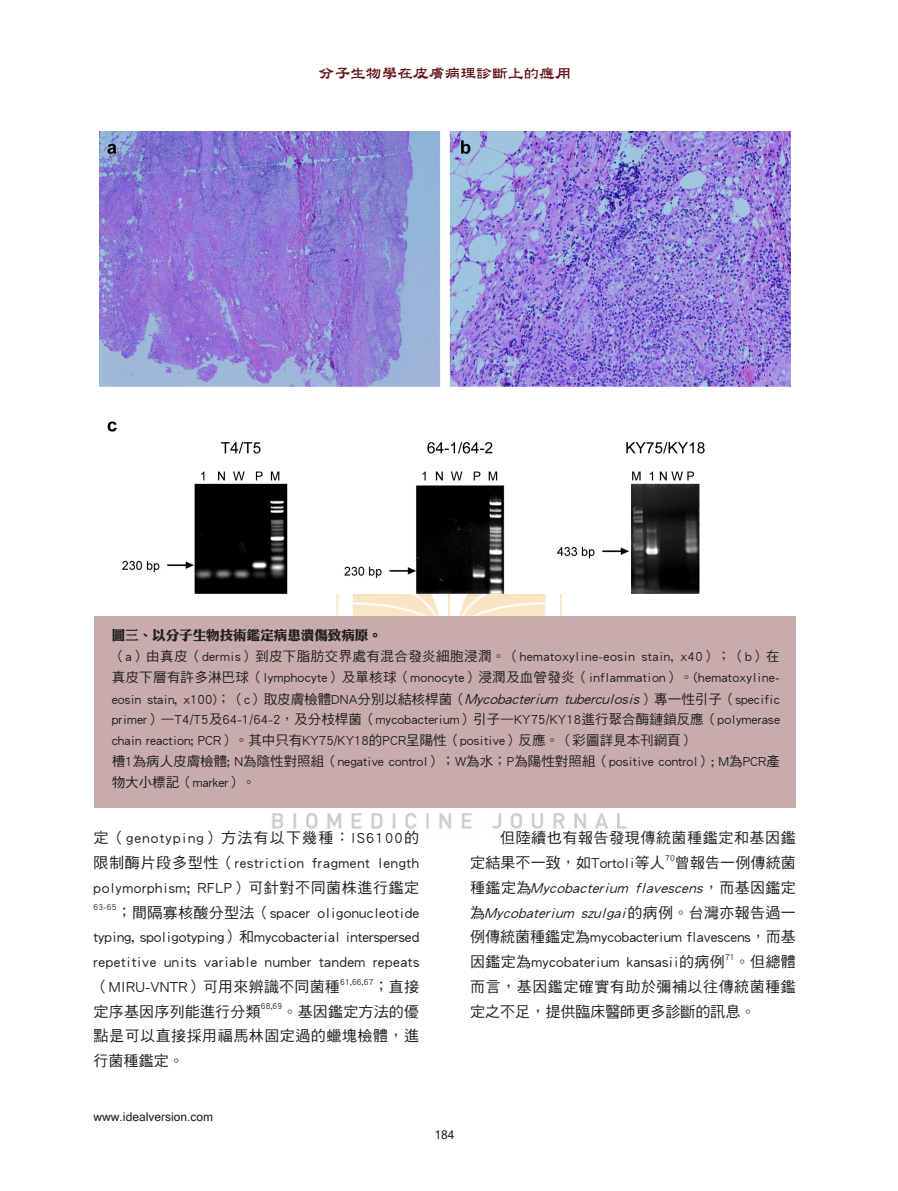
<style>
.page{position:relative;width:898px;height:1191px;background:#fff}
.page>*{position:absolute;margin:0;border:0;box-sizing:border-box;transform-origin:0 0}
.t1{font:15.75px "DF Li Shu Std W7";color:#610f13}
.t2{font:15px/24.8px "DF Hei Std W5";letter-spacing:.035em;color:#231f20;text-align:justify}
.t3{font:15px "DF Hei Std W5";letter-spacing:.015em;color:#231f20}
.t4{font:13.5px/21px "DF Hei Std W5";color:#231f20;text-align:justify}
.t5{font:13.5px "DF Li King Hei Std W8";color:#231f20}
.t6{font:12px "Microsoft Sans Serif";color:#231f20}
.t7{font:8.7px "DF Hei Std W5";letter-spacing:.015em;color:#231f20}
.s1{font-style:italic;font-size:15px}
.s2{font-style:italic}
</style>
<div class="page">
<img style="left:224px;top:593px;width:449px;height:236px">
<div style="left:95px;top:615px;width:700px;height:192px;background:#c8abac"></div>
<img style="left:99px;top:131px;width:690px;height:462px">
<p class="t1" style="left:318px;top:65px;width:253px">分子生物學在皮膚病理診斷上的應用</p>
<p class="t5" style="left:112px;top:628px;width:271px">圖三、以分子生物技術鑑定病患潰傷致病原。</p>
<p class="t4" style="left:112px;top:645px;width:669px;line-height:21.5px">（a）由真皮（dermis）到皮下脂肪交界處有混合發炎細胞浸潤。（hematoxyline-eosin stain, x40）；（b）在真皮下層有許多淋巴球（lymphocyte）及單核球（monocyte）浸潤及血管發炎（inflammation）。(hematoxyline&shy;eosin stain, x100)；（c）取皮膚檢體DNA分別以結核桿菌（<span class="s1">Mycobacterium tuberculosis</span>）專一性引子（specific</p>
<p class="t4" style="left:112px;top:708px;width:669px;text-align:left">primer）—T4/T5及64-1/64-2，及分枝桿菌（mycobacterium）引子—KY75/KY18進行聚合酶鏈鎖反應（polymerase chain reaction; PCR）。其中只有KY75/KY18的PCR呈陽性（positive）反應。（彩圖詳見本刊網頁）<br>槽1為病人皮膚檢體; N為陰性對照組（negative control）；W為水；P為陽性對照組（positive control）; M為PCR產物大小標記（marker）。</p>
<p class="t2" style="left:94px;top:825px;width:327px">定（genotyping）方法有以下幾種：IS6100的限制酶片段多型性（restriction fragment length polymorphism; RFLP）可針對不同菌株進行鑑定</p>
<p class="t7" style="left:94px;top:902px;width:24px">63-65</p>
<p class="t2" style="left:94px;top:899px;width:327px;text-indent:23px">；間隔寡核酸分型法（spacer oligonucleotide typing, spoligotyping）和mycobacterial interspersed repetitive units variable number tandem repeats（MIRU-VNTR）可用來辨識不同菌種</p>
<p class="t7" style="left:340px;top:977px;width:35px">61,66,67</p>
<p class="t2" style="left:373px;top:974px;width:47px">；直接</p>
<p class="t3" style="left:94px;top:1003px;width:168px">定序基因序列能進行分類</p>
<p class="t7" style="left:261px;top:1001px;width:23px">68,69</p>
<p class="t2" style="left:94px;top:998px;width:327px;text-indent:189px">。基因鑑定方法的優點是可以直接採用福馬林固定過的蠟塊檢體，進行菌種鑑定。</p>
<p class="t2" style="left:470px;top:825px;width:327px;text-indent:30px">但陸續也有報告發現傳統菌種鑑定和基因鑑定結果不一致，如Tortoli等人</p>
<p class="t7" style="left:665px;top:853px;width:11px">70</p>
<p class="t2" style="left:470px;top:850px;width:327px;text-indent:204px">曾報告一例傳統菌種鑑定為 <span class="s2">Mycobacterium flavescens</span>，而基因鑑定為<span class="s2">Mycobaterium szulgai</span>的病例。台灣亦報告過一例傳統菌種鑑定為mycobacterium flavescens，而基因鑑定為mycobaterium kansasii的病例</p>
<p class="t7" style="left:724px;top:952px;width:11px">71</p>
<p class="t2" style="left:470px;top:949px;width:327px;text-indent:264px">。但總體而言，基因鑑定確實有助於彌補以往傳統菌種鑑定之不足，提供臨床醫師更多診斷的訊息。</p>
<p class="t6" style="left:94px;top:1110px;width:121px">www.idealversion.com</p>
<p class="t6" style="left:434px;top:1127px;width:22px">184</p>
</div>
